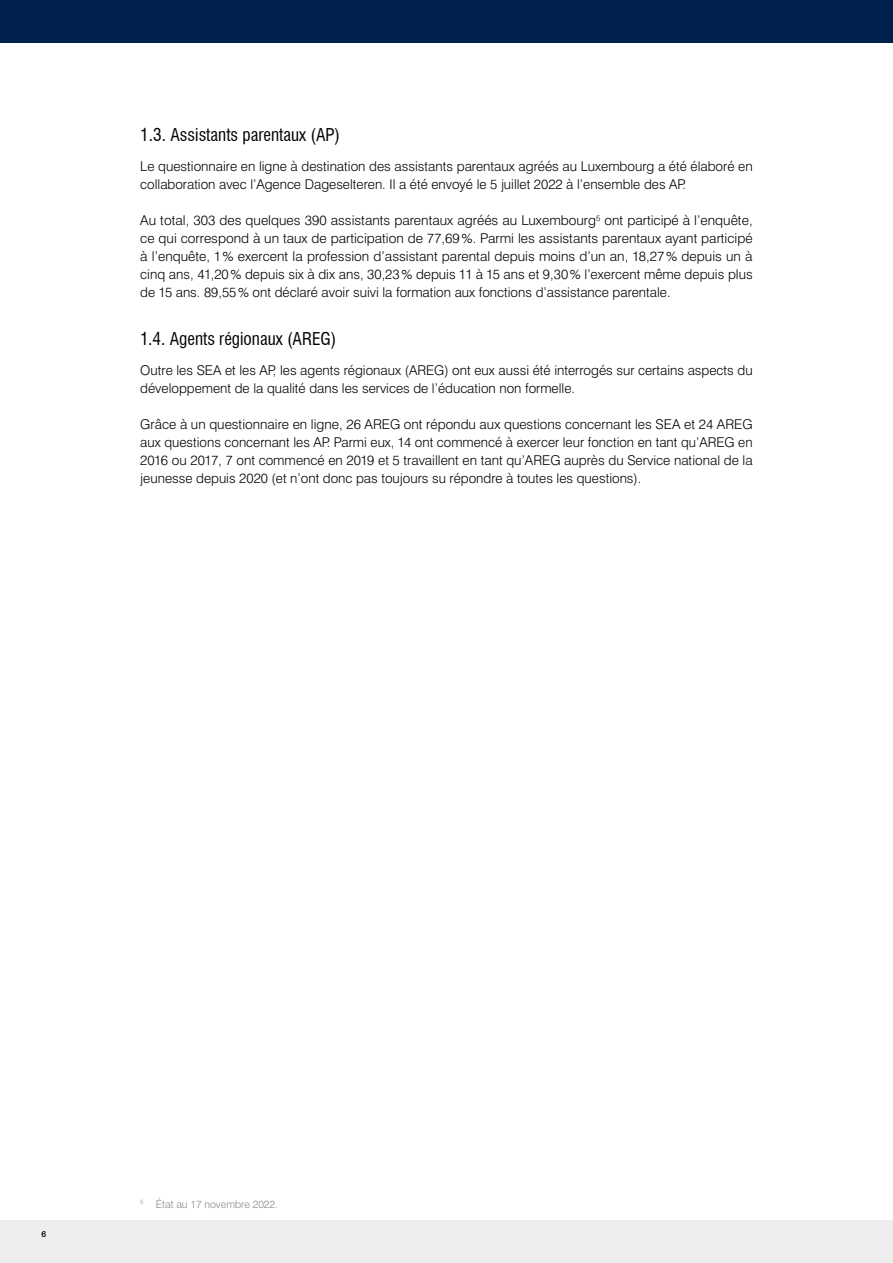
<style>
.page{position:relative;width:893px;height:1263px;background:#fff}
.page>*{position:absolute;margin:0;border:0;box-sizing:border-box;transform-origin:0 0}
.H3_Titre_3{font:condensed 17.25px "Swiss 721 BT";color:#000}
.Texte_COURANT{font:300 13.5px/18px "Swiss 721 BT";color:#000}
.Note_de_pied{font:300 10.5px "Swiss 721 BT";color:#878787}
.t1{font:500 8.55px "Swiss 721 BT";color:#000}
</style>
<div class="page">
<div style="left:0;top:1220px;width:893px;height:43px;background:#ededed"></div>
<div style="left:0;top:0;width:893px;height:43px;background:#01214d"></div>
<h3 class="H3_Titre_3" style="left:140px;top:124px;width:201px">1.3. Assistants parentaux (AP)</h3>
<p class="Texte_COURANT" style="left:140px;top:158px;width:614px">Le questionnaire en ligne à destination des assistants parentaux agréés au Luxembourg a été élaboré en collaboration avec l’Agence Dageselteren. Il a été envoyé le 5 juillet 2022 à l’ensemble des AP.</p>
<p class="Texte_COURANT" style="left:140px;top:211px;width:614px;text-align:justify">Au total, 303 des quelques 390 assistants parentaux agréés au Luxembourg<sup>5</sup> ont participé à l’enquête, ce qui correspond à un taux de participation de 77,69%. Parmi les assistants parentaux ayant participé à l’enquête, 1% exercent la profession d’assistant parental depuis moins d’un an, 18,27% depuis un à cinq ans, 41,20% depuis six à dix ans, 30,23% depuis 11 à 15 ans et 9,30% l’exercent même depuis plus de 15 ans. 89,55% ont déclaré avoir suivi la formation aux fonctions d’assistance parentale.</p>
<h3 class="H3_Titre_3" style="left:140px;top:328px;width:197px">1.4. Agents régionaux (AREG)</h3>
<p class="Texte_COURANT" style="left:140px;top:361px;width:614px">Outre les SEA et les AP, les agents régionaux (AREG) ont eux aussi été interrogés sur certains aspects du développement de la qualité dans les services de l’éducation non formelle.</p>
<p class="Texte_COURANT" style="left:140px;top:415px;width:614px;text-align:justify">Grâce à un questionnaire en ligne, 26 AREG ont répondu aux questions concernant les SEA et 24 AREG aux questions concernant les AP. Parmi eux, 14 ont commencé à exercer leur fonction en tant qu’AREG en 2016 ou 2017, 7 ont commencé en 2019 et 5 travaillent en tant qu’AREG auprès du Service national de la jeunesse depuis 2020 (et n’ont donc pas toujours su répondre à toutes les questions).</p>
<p class="t1" style="left:41px;top:1229px;width:6px">6</p>
<p class="Note_de_pied" style="left:140px;top:1197px;width:139px"><sup>5</sup> État au 17 novembre 2022.</p>
</div>
